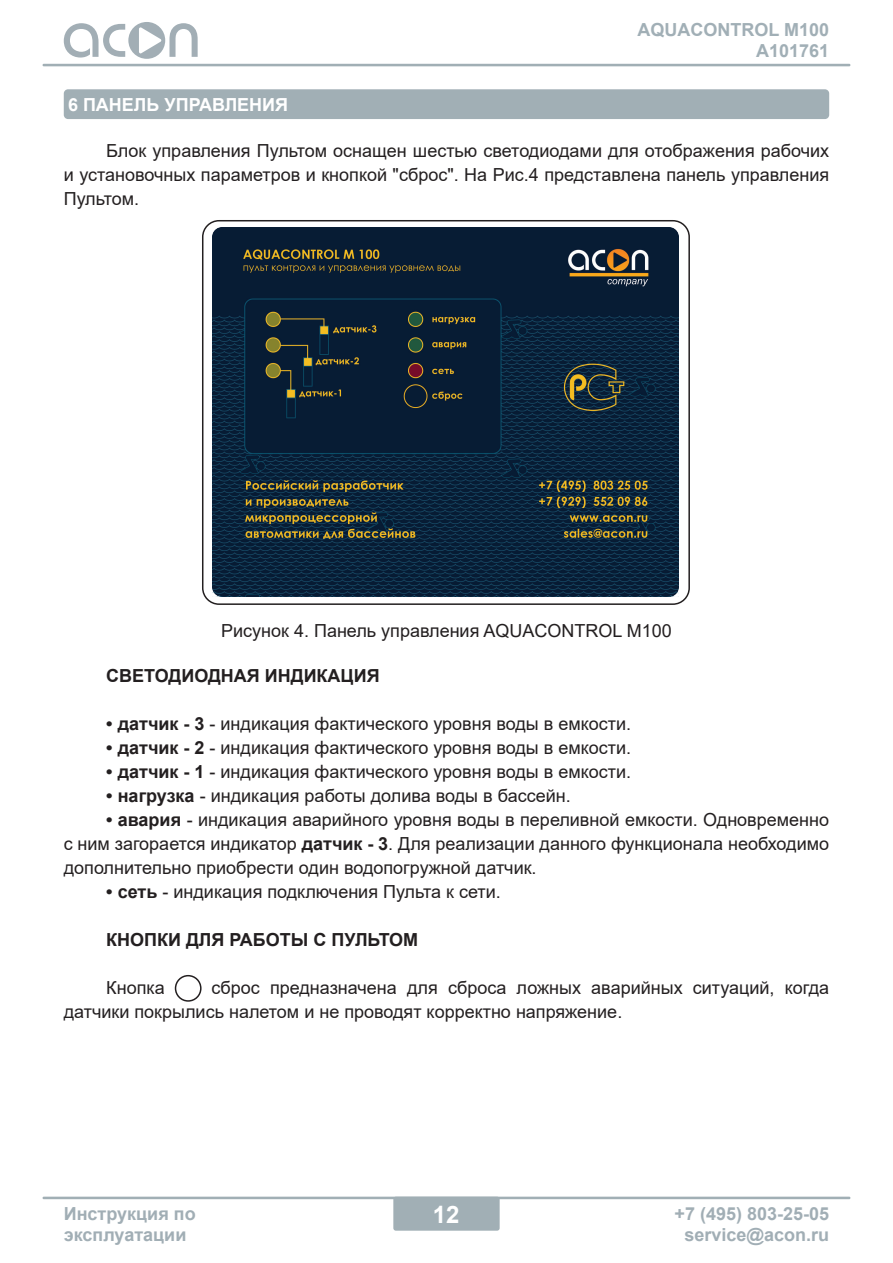
<style>
.page{position:relative;width:893px;height:1263px;background:#fff}
.page>*{position:absolute;margin:0;border:0;box-sizing:border-box;transform-origin:0 0}
.t1{font:700 24px "Arial";color:#fff}
.t2{font:18px/24px "Arial";color:#231f20;text-align:justify}
.t3{font:700 18px/21px "Arial";color:#a1aeb5}
.t4{font:700 18px "Arial";color:#231f20}
.t5{font:700 18px/21px "Arial";color:#a1afb6;text-align:right}
.t6{font:700 18px "Arial";color:#fff}
.s1{font-weight:700}
.s2{color:#fff}
</style>
<div class="page">
<hr style="left:43px;top:1197px;width:807px;height:2px;background:#a1afb5">
<hr style="left:43px;top:64px;width:807px;height:2px;background:#a1afb5">
<svg style="left:64px;top:22px;width:134px;height:37px"></svg>
<div style="left:393px;top:1197px;width:107px;height:34px;background:#a1afb5;border-radius:3px"></div>
<div style="left:64px;top:89px;width:765px;height:30px;background:#a1afb5;border-radius:4px"></div>
<div style="left:175px;top:975px;width:27px;height:27px;border:2px solid #231f20;border-radius:50%"></div>
<img style="left:213px;top:227px;width:465px;height:369px">
<div style="left:202px;top:220px;width:488px;height:385px;border:2px solid #231f20;border-radius:16px"></div>
<p class="t5" style="left:637px;top:20px;width:193px">AQUACONTROL M100<br>А101761</p>
<p class="t6" style="left:68px;top:92px;width:222px">6 ПАНЕЛЬ УПРАВЛЕНИЯ</p>
<p class="t2" style="left:64px;top:138px;width:767px;text-indent:43px">Блок управления Пультом оснащен шестью светодиодами для отображения рабочих и установочных параметров и кнопкой "сброс". На Рис.4 представлена панель управления Пультом.</p>
<p class="t2" style="left:221px;top:618px;width:452px">Рисунок 4. Панель управления AQUACONTROL M100</p>
<p class="t4" style="left:106px;top:663px;width:275px">СВЕТОДИОДНАЯ ИНДИКАЦИЯ</p>
<p class="t2" style="left:106px;top:712px;width:526px"><span class="s1">• датчик - 3</span> - индикация фактического уровня воды в емкости.</p>
<p class="t2" style="left:106px;top:736px;width:526px"><span class="s1">• датчик - 2</span> - индикация фактического уровня воды в емкости.</p>
<p class="t2" style="left:106px;top:760px;width:526px"><span class="s1">• датчик - 1</span> - индикация фактического уровня воды в емкости.</p>
<p class="t2" style="left:106px;top:784px;width:466px"><span class="s1">• нагрузка</span> - индикация работы долива воды в бассейн.</p>
<p class="t2" style="left:64px;top:808px;width:767px;text-indent:43px"><span class="s1">• авария</span> - индикация аварийного уровня воды в переливной емкости. Одновременно с ним загорается индикатор <span class="s1">датчик - 3</span>. Для реализации данного функционала необходимо дополнительно приобрести один водопогружной датчик.</p>
<p class="t2" style="left:106px;top:880px;width:396px"><span class="s1">• сеть</span> - индикация подключения Пульта к сети.</p>
<p class="t4" style="left:106px;top:927px;width:313px">КНОПКИ ДЛЯ РАБОТЫ С ПУЛЬТОМ</p>
<p class="t2" style="left:106px;top:976px;width:70px">Кнопка<span class="s2">_</span></p>
<p class="t2" style="left:64px;top:976px;width:767px;text-indent:138px"><span class="s2">_</span>сброс предназначена для cброса ложных аварийных ситуаций, когда датчики покрылись налетом и не проводят корректно напряжение.</p>
<h1 class="t1" style="left:433px;top:1197px;width:28px">12</h1>
<p class="t3" style="left:64px;top:1203px;width:133px">Инструкция по эксплуатации</p>
<p class="t3" style="left:675px;top:1203px;width:156px;line-height:21.6px;text-align:center">+7 (495) 803-25-05 service@acon.ru</p>
</div>
